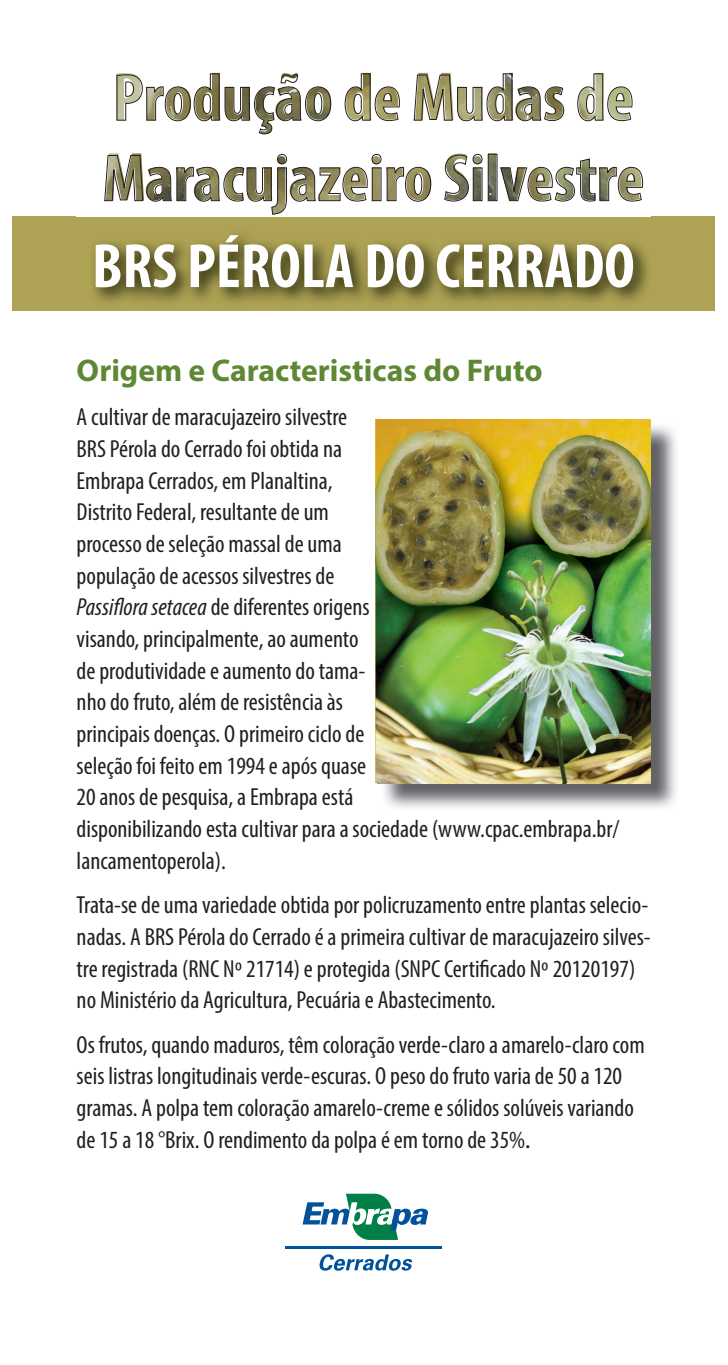
<style>
.page{position:relative;width:728px;height:1365px;background:#fff}
.page>*{position:absolute;margin:0;border:0;box-sizing:border-box;transform-origin:0 0}
.t1{font:700 condensed 63px "Myriad Pro";color:#fff}
.t2{font:700 31.5px "Myriad Pro";color:#5e8833}
.t3{font:condensed 24.75px/31.7px "Myriad Pro";color:#231f20}
.s1{font-style:italic}
.s2{font-stretch:normal}
</style>
<div class="page">
<svg style="left:13px;top:217px;width:701px;height:94px;background:#948a46"></svg>
<hr style="left:285px;top:1247px;width:156px;height:2px;background:#01519b">
<svg style="left:302px;top:1194px;width:126px;height:46px"></svg>
<svg style="left:319px;top:1254px;width:93px;height:17px"></svg>
<img style="left:381px;top:423px;width:295px;height:385px">
<svg style="left:116px;top:73px;width:516px;height:62px"></svg>
<svg style="left:104px;top:154px;width:327px;height:61px"></svg>
<svg style="left:444px;top:154px;width:38px;height:48px"></svg>
<div style="left:487px;top:154px;width:10px;height:47px;border:1px solid #231f20"></div>
<svg style="left:500px;top:158px;width:142px;height:44px"></svg>
<img style="left:375px;top:420px;width:275px;height:363px">
<h1 class="t1" style="left:92px;top:227px;width:543px">BRS PÉROLA DO CERRADO</h1>
<p class="t2" style="left:77px;top:350px;width:467px">Origem e Caracteristicas do Fruto</p>
<p class="t3" style="left:77px;top:401px;width:544px">A cultivar de maracujazeiro silvestre<br>BRS Pérola do Cerrado foi obtida na<br>Embrapa Cerrados, em Planaltina,<br>Distrito Federal, resultante de um<br>processo de seleção massal de uma<br>população de acessos silvestres de<br><span class="s1">Passiflora setacea</span> de diferentes origens<br>visando, principalmente, ao aumento<br>de produtividade e aumento do tama-<br>nho do fruto, além de resistência às<br>principais doenças. O primeiro ciclo de<br>seleção foi feito em 1994 e após quase<br>20 anos de pesquisa, a Embrapa está<br>disponibilizando esta cultivar para a sociedade (www.cpac.embrapa.br/ lancamentoperola).</p>
<p class="t3" style="left:77px;top:889px;width:575px">Trata-se de uma variedade obtida por policruzamento entre plantas selecio&shy;nadas. A BRS Pérola do Cerrado é a primeira cultivar de maracujazeiro silves&shy;tre registrada (RNC Nº 21714) e protegida (SNPC Certificado Nº 20120197) no Ministério da Agricultura, Pecuária e Abastecimento.</p>
<p class="t3" style="left:77px;top:1028px;width:569px">Os frutos, quando maduros, têm coloração verde-claro a amarelo-claro com seis listras longitudinais verde-escuras. O peso do fruto varia de 50 a 120 gramas. A polpa tem coloração amarelo-creme e sólidos solúveis variando de 15 a 18 °Brix. O rendimento da polpa é em torno de 35%<span class="s2">.</span></p>
</div>
